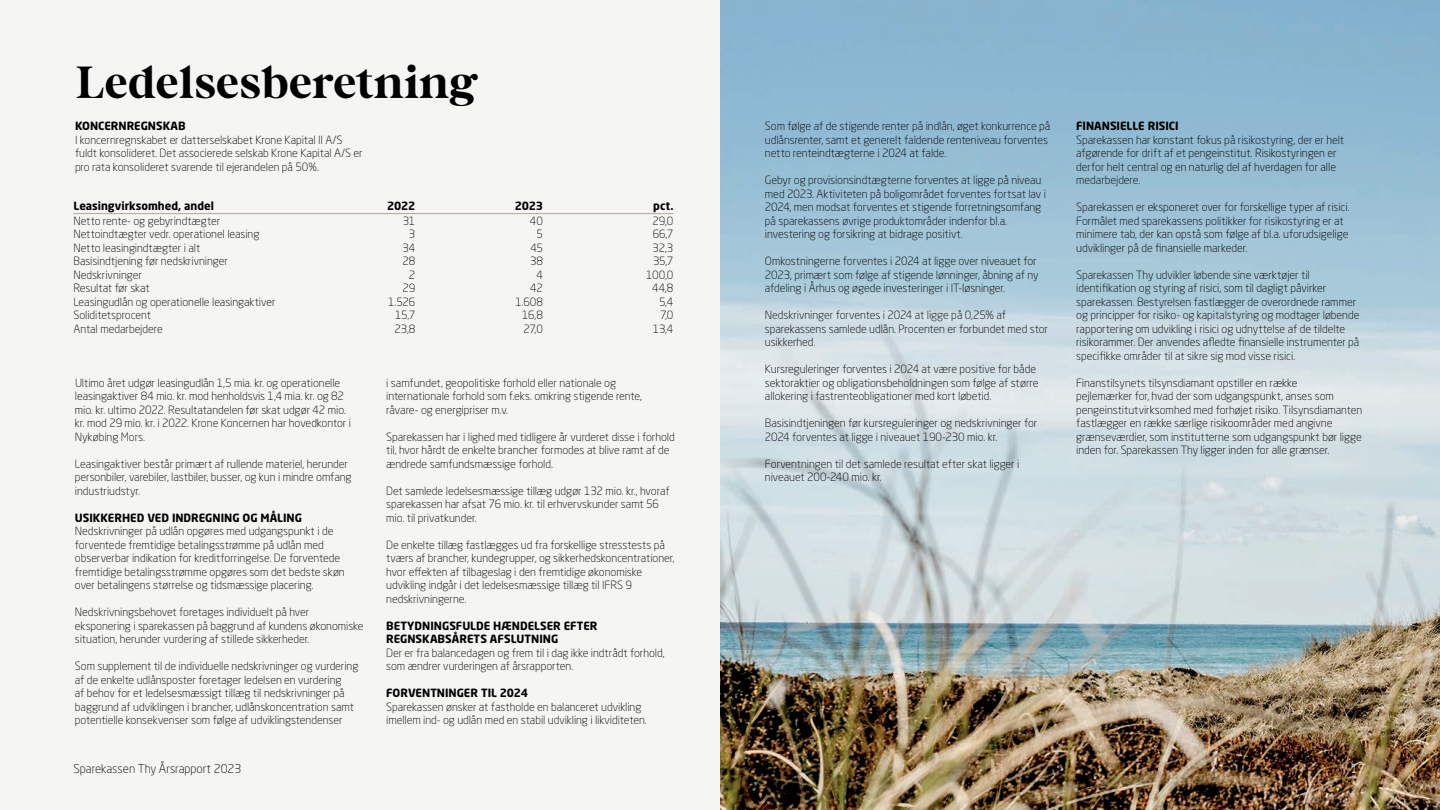
<style>
.page{position:relative;width:1440px;height:810px;background:#f5f5f3}
.page>*{position:absolute;margin:0;border:0;box-sizing:border-box;transform-origin:0 0}
.t1{font:700 45px "Bastia";color:#000001}
.t2{font:300 12px "Neo Sans Std";color:#000001}
.t3{font:300 12px "Neo Sans Std";color:#fff}
.t4{font:300 11.25px/13.5px "Neo Sans Std";letter-spacing:-.005em;color:#000001}
.t5{font:700 11.25px/13.5px "Neo Sans Std";letter-spacing:-.005em;color:#000001}
</style>
<div class="page">
<img style="left:720px;top:0;width:720px;height:810px">
<hr style="left:74px;top:213px;width:600px;height:1px;background:#b1a79e">
<h1 class="t1" style="left:75px;top:52px;width:404px">Ledelsesberetning</h1>
<p class="t5" style="left:75px;top:119px;width:112px">KONCERNREGNSKAB</p>
<p class="t4" style="left:75px;top:133px;width:289px">I koncernregnskabet er datterselskabet Krone Kapital II A/S fuldt konsolideret. Det associerede selskab Krone Kapital A/S er pro rata konsolideret svarende til ejerandelen på 50%.</p>
<p class="t5" style="left:74px;top:199px;width:142px">Leasingvirksomhed, andel</p>
<p class="t5" style="left:387px;top:199px;width:30px">2022</p>
<p class="t5" style="left:515px;top:199px;width:30px">2023</p>
<p class="t5" style="left:653px;top:199px;width:22px">pct.</p>
<p class="t4" style="left:73px;top:214px;width:148px">Netto rente- og gebyrindtægter</p>
<p class="t4" style="left:403px;top:214px;width:14px">31</p>
<p class="t4" style="left:530px;top:214px;width:15px">40</p>
<p class="t4" style="left:652px;top:214px;width:23px">29,0</p>
<p class="t4" style="left:73px;top:227px;width:187px">Nettoindtægter vedr. operationel leasing</p>
<p class="t4" style="left:409px;top:227px;width:8px">3</p>
<p class="t4" style="left:536px;top:227px;width:8px">5</p>
<p class="t4" style="left:653px;top:227px;width:22px">66,7</p>
<p class="t4" style="left:73px;top:241px;width:128px">Netto leasingindtægter i alt</p>
<p class="t4" style="left:402px;top:241px;width:15px">34</p>
<p class="t4" style="left:531px;top:241px;width:14px">45</p>
<p class="t4" style="left:653px;top:241px;width:22px">32,3</p>
<p class="t4" style="left:73px;top:254px;width:156px">Basisindtjening før nedskrivninger</p>
<p class="t4" style="left:403px;top:254px;width:14px">28</p>
<p class="t4" style="left:530px;top:254px;width:14px">38</p>
<p class="t4" style="left:653px;top:254px;width:22px">35,7</p>
<p class="t4" style="left:73px;top:268px;width:70px">Nedskrivninger</p>
<p class="t4" style="left:409px;top:268px;width:8px">2</p>
<p class="t4" style="left:536px;top:268px;width:8px">4</p>
<p class="t4" style="left:646px;top:268px;width:29px">100,0</p>
<p class="t4" style="left:73px;top:281px;width:78px">Resultat før skat</p>
<p class="t4" style="left:403px;top:281px;width:14px">29</p>
<p class="t4" style="left:530px;top:281px;width:14px">42</p>
<p class="t4" style="left:652px;top:281px;width:23px">44,8</p>
<p class="t4" style="left:73px;top:295px;width:204px">Leasingudlån og operationelle leasingaktiver</p>
<p class="t4" style="left:388px;top:295px;width:29px">1.526</p>
<p class="t4" style="left:515px;top:295px;width:29px">1.608</p>
<p class="t4" style="left:659px;top:295px;width:16px">5,4</p>
<p class="t4" style="left:73px;top:308px;width:79px">Soliditetsprocent</p>
<p class="t4" style="left:395px;top:308px;width:22px">15,7</p>
<p class="t4" style="left:522px;top:308px;width:22px">16,8</p>
<p class="t4" style="left:660px;top:308px;width:15px">7,0</p>
<p class="t4" style="left:73px;top:322px;width:91px">Antal medarbejdere</p>
<p class="t4" style="left:395px;top:322px;width:22px">23,8</p>
<p class="t4" style="left:524px;top:322px;width:21px">27,0</p>
<p class="t4" style="left:653px;top:322px;width:22px">13,4</p>
<p class="t4" style="left:75px;top:376px;width:278px">Ultimo året udgør leasingudlån 1,5 mia. kr. og operationelle leasingaktiver 84 mio. kr. mod henholdsvis 1,4 mia. kr. og 82 mio. kr. ultimo 2022. Resultatandelen før skat udgør 42 mio. kr. mod 29 mio. kr. i 2022. Krone Koncernen har hovedkontor i Nykøbing Mors.</p>
<p class="t4" style="left:75px;top:457px;width:278px">Leasingaktiver består primært af rullende materiel, herunder personbiler, varebiler, lastbiler, busser, og kun i mindre omfang industriudstyr.</p>
<p class="t5" style="left:75px;top:510px;width:229px">USIKKERHED VED INDREGNING OG MÅLING</p>
<p class="t4" style="left:75px;top:524px;width:271px">Nedskrivninger på udlån opgøres med udgangspunkt i de forventede fremtidige betalingsstrømme på udlån med observerbar indikation for kreditforringelse. De forventede fremtidige betalingsstrømme opgøres som det bedste skøn over betalingens størrelse og tidsmæssige placering.</p>
<p class="t4" style="left:75px;top:605px;width:290px">Nedskrivningsbehovet foretages individuelt på hver eksponering i sparekassen på baggrund af kundens økonomiske situation, herunder vurdering af stillede sikkerheder.</p>
<p class="t4" style="left:75px;top:659px;width:285px">Som supplement til de individuelle nedskrivninger og vurdering af de enkelte udlånsposter foretager ledelsen en vurdering<br>af behov for et ledelsesmæssigt tillæg til nedskrivninger på baggrund af udviklingen i brancher, udlånskoncentration samt potentielle konsekvenser som følge af udviklingstendenser</p>
<p class="t2" style="left:74px;top:761px;width:170px">Sparekassen Thy Årsrapport 2023</p>
<p class="t4" style="left:386px;top:376px;width:257px">i samfundet, geopolitiske forhold eller nationale og internationale forhold som f.eks. omkring stigende rente, råvare- og energipriser m.v.</p>
<p class="t4" style="left:386px;top:430px;width:290px">Sparekassen har i lighed med tidligere år vurderet disse i forhold til, hvor hårdt de enkelte brancher formodes at blive ramt af de ændrede samfundsmæssige forhold.</p>
<p class="t4" style="left:386px;top:484px;width:285px">Det samlede ledelsesmæssige tillæg udgør 132 mio. kr., hvoraf sparekassen har afsat 76 mio. kr. til erhvervskunder samt 56 mio. til privatkunder.</p>
<p class="t4" style="left:386px;top:538px;width:290px">De enkelte tillæg fastlægges ud fra forskellige stresstests på tværs af brancher, kundegrupper, og sikkerhedskoncentrationer, hvor effekten af tilbageslag i den fremtidige økonomiske udvikling indgår i det ledelsesmæssige tillæg til IFRS 9 nedskrivningerne.</p>
<p class="t5" style="left:386px;top:618px;width:213px">BETYDNINGSFULDE HÆNDELSER EFTER<br>REGNSKABSÅRETS AFSLUTNING</p>
<p class="t4" style="left:386px;top:646px;width:280px">Der er fra balancedagen og frem til i dag ikke indtrådt forhold, som ændrer vurderingen af årsrapporten.</p>
<p class="t5" style="left:386px;top:686px;width:144px">FORVENTNINGER TIL 2024</p>
<p class="t4" style="left:386px;top:700px;width:261px">Sparekassen ønsker at fastholde en balanceret udvikling imellem ind- og udlån med en stabil udvikling i likviditeten.</p>
<p class="t4" style="left:765px;top:119px;width:287px">Som følge af de stigende renter på indlån, øget konkurrence på udlånsrenter, samt et generelt faldende renteniveau forventes netto renteindtægterne i 2024 at falde.</p>
<p class="t4" style="left:765px;top:173px;width:283px">Gebyr og provisionsindtægterne forventes at ligge på niveau med 2023. Aktiviteten på boligområdet forventes fortsat lav i 2024, men modsat forventes et stigende forretningsomfang på sparekassens øvrige produktområder indenfor bl.a. investering og forsikring at bidrage positivt.</p>
<p class="t4" style="left:765px;top:254px;width:275px">Omkostningerne forventes i 2024 at ligge over niveauet for<br>2023, primært som følge af stigende lønninger, åbning af ny afdeling i Århus og øgede investeringer i IT-løsninger.</p>
<p class="t4" style="left:765px;top:308px;width:285px">Nedskrivninger forventes i 2024 at ligge på 0,25% af sparekassens samlede udlån. Procenten er forbundet med stor usikkerhed.</p>
<p class="t4" style="left:765px;top:362px;width:275px">Kursreguleringer forventes i 2024 at være positive for både sektoraktier og obligationsbeholdningen som følge af større allokering i fastrenteobligationer med kort løbetid.</p>
<p class="t4" style="left:765px;top:416px;width:274px">Basisindtjeningen før kursreguleringer og nedskrivninger for<br>2024 forventes at ligge i niveauet 190-230 mio. kr.</p>
<p class="t4" style="left:765px;top:457px;width:256px">Forventningen til det samlede resultat efter skat ligger i niveauet 200-240 mio. kr.</p>
<p class="t5" style="left:1076px;top:119px;width:104px">FINANSIELLE RISICI</p>
<p class="t4" style="left:1076px;top:133px;width:270px">Sparekassen har konstant fokus på risikostyring, der er helt afgørende for drift af et pengeinstitut. Risikostyringen er derfor helt central og en naturlig del af hverdagen for alle medarbejdere.</p>
<p class="t4" style="left:1076px;top:200px;width:274px">Sparekassen er eksponeret over for forskellige typer af risici.<br>Formålet med sparekassens politikker for risikostyring er at minimere tab, der kan opstå som følge af bl.a. uforudsigelige udviklinger på de finansielle markeder.</p>
<p class="t4" style="left:1076px;top:268px;width:285px">Sparekassen Thy udvikler løbende sine værktøjer til identifikation og styring af risici, som til dagligt påvirker sparekassen. Bestyrelsen fastlægger de overordnede rammer og principper for risiko- og kapitalstyring og modtager løbende rapportering om udvikling i risici og udnyttelse af de tildelte risikorammer. Der anvendes afledte finansielle instrumenter på specifikke områder til at sikre sig mod visse risici.</p>
<p class="t4" style="left:1076px;top:376px;width:288px">Finanstilsynets tilsynsdiamant opstiller en række<br>pejlemærker for, hvad der som udgangspunkt, anses som pengeinstitutvirksomhed med forhøjet risiko. Tilsynsdiamanten fastlægger en række særlige risikoområder med angivne grænseværdier, som institutterne som udgangspunkt bør ligge inden for. Sparekassen Thy ligger inden for alle grænser.</p>
<p class="t3" style="left:1351px;top:761px;width:15px">17</p>
</div>
